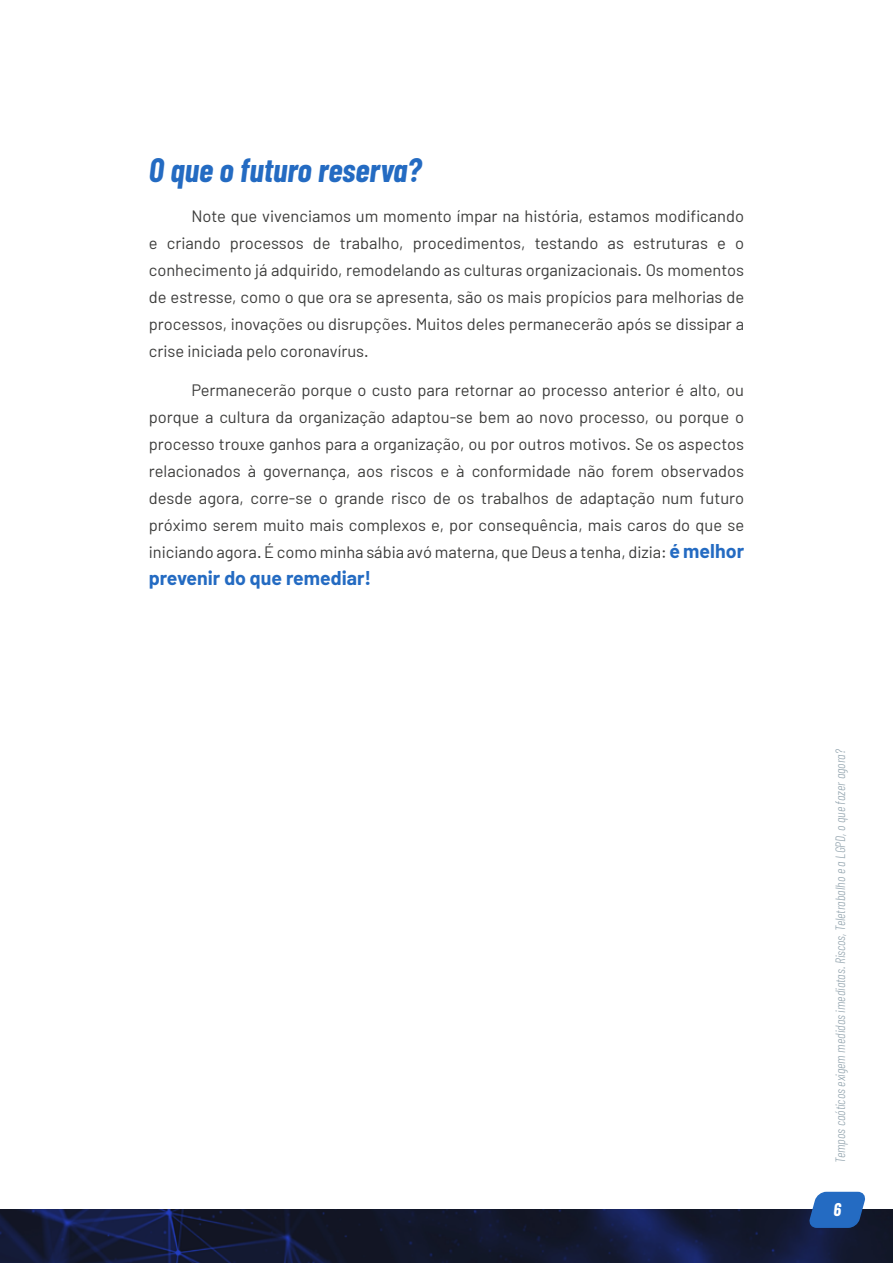
<style>
.page{position:relative;width:893px;height:1263px;background:#fff}
.page>*{position:absolute;margin:0;border:0;box-sizing:border-box;transform-origin:0 0}
.t1{font:italic 700 33px "Barlow Condensed";color:#246bc2}
.t2{font:700 19.5px "Barlow";color:#246bc2}
.t3{font:italic 700 18px "Barlow Condensed";color:#fff}
.t4{font:16.5px/27px "Barlow";color:#3c3c3b;text-align:justify}
.t5{font:italic 300 13.5px "Barlow Condensed";color:#93a4ae}
.s1{font-weight:700;font-size:19.5px;color:#246bc2}
</style>
<div class="page">
<img style="left:0;top:1210px;width:893px;height:53px">
<svg style="left:807px;top:1191px;width:60px;height:38px;background:#3a71b6"></svg>
<h1 class="t1" style="left:149px;top:149px;width:274px">O que o futuro reserva?</h1>
<p class="t4" style="left:149px;top:202px;width:597px;text-indent:43px">Note que vivenciamos um momento ímpar na história, estamos modificando e criando processos de trabalho, procedimentos, testando as estruturas e o conhecimento já adquirido, remodelando as culturas organizacionais. Os momentos de estresse, como o que ora se apresenta, são os mais propícios para melhorias de processos, inovações ou disrupções. Muitos deles permanecerão após se dissipar a crise iniciada pelo coronavírus.</p>
<p class="t4" style="left:149px;top:376px;width:597px;text-indent:43px">Permanecerão porque o custo para retornar ao processo anterior é alto, ou porque a cultura da organização adaptou-se bem ao novo processo, ou porque o processo trouxe ganhos para a organização, ou por outros motivos. Se os aspectos relacionados à governança, aos riscos e à conformidade não forem observados desde agora, corre-se o grande risco de os trabalhos de adaptação num futuro próximo serem muito mais complexos e, por consequência, mais caros do que se iniciando agora. É como minha sábia avó materna, que Deus a tenha, dizia: <span class="s1">é melhor</span></p>
<p class="t2" style="left:149px;top:565px;width:224px">prevenir do que remediar!</p>
<p class="t5" style="left:832px;top:1163px;width:415px;rotate:-90deg">Tempos caóticos exigem medidas imediatas. Riscos, Teletrabalho e a LGPD, o que fazer agora?</p>
<p class="t3" style="left:833px;top:1198px;width:9px">6</p>
</div>
